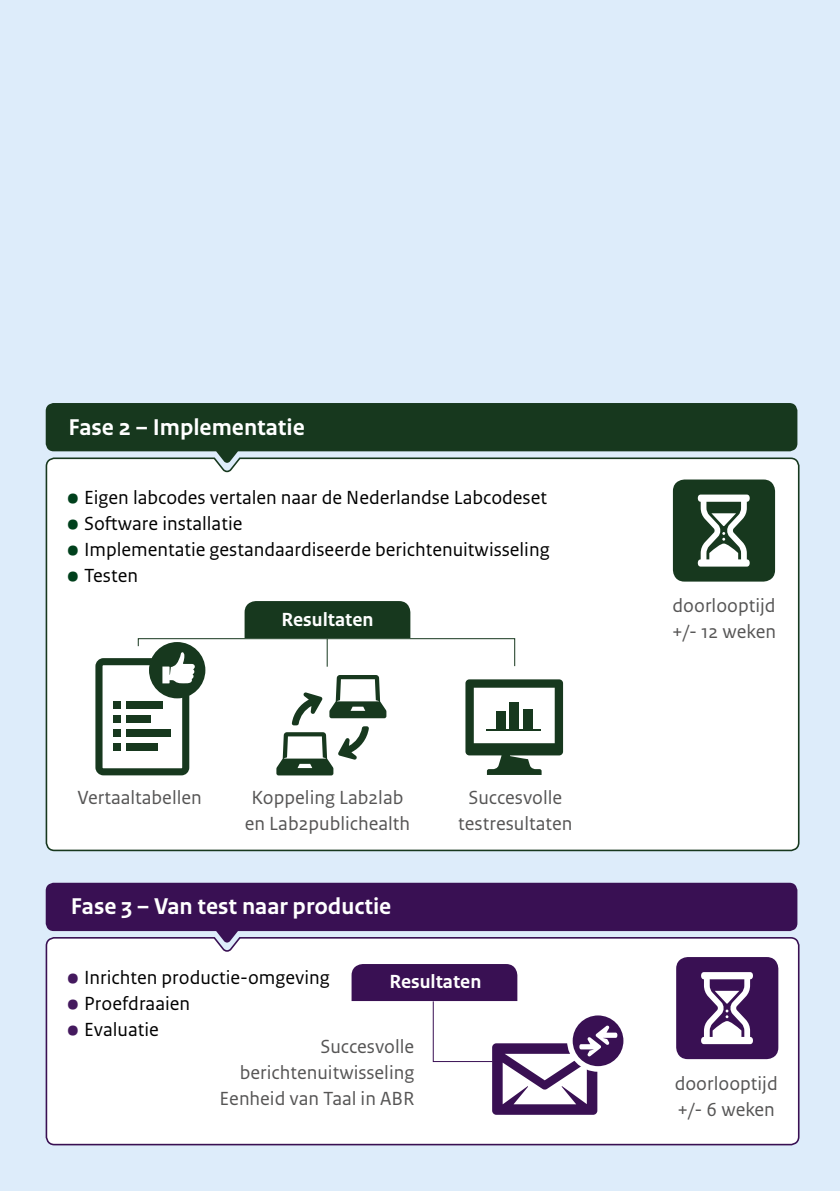
<style>
.page{position:relative;width:840px;height:1191px;background:#fff}
.page>*{position:absolute;margin:0;border:0;box-sizing:border-box;transform-origin:0 0}
.Alineakop_Infographi{font:700 24px "Rijksoverheid Sans Text";color:#fff}
.t1{font:20px "Rijksoverheid Sans Text";color:#000}
.Bodytekst_infographi{font:20px/26px "Rijksoverheid Sans Text";color:#565555}
.H4_infographic{font:700 20px "Rijksoverheid Sans Text";color:#fff}
.s1{font-weight:700;font-size:42px;color:#00401c}
.s2{font-weight:700;font-size:42px;color:#44195e}
</style>
<div class="page">
<div style="left:0;top:0;width:839px;height:1191px;background:#ddecfa"></div>
<svg style="left:46px;top:403px;width:751px;height:53px;background:#284731"></svg>
<div style="left:45px;top:456px;width:754px;height:396px;background:#fff"></div>
<svg style="left:95px;top:601px;width:467px;height:174px;background:#c7cfc8"></svg>
<div style="left:672px;top:479px;width:102px;height:102px;background:#17381e;border-radius:12px"></div>
<svg style="left:697px;top:494px;width:52px;height:72px"></svg>
<svg style="left:46px;top:882px;width:751px;height:53px;background:#472361"></svg>
<div style="left:45px;top:935px;width:754px;height:211px;background:#fff"></div>
<svg style="left:569px;top:1012px;width:57px;height:57px"></svg>
<div style="left:566px;top:1009px;width:62px;height:62px;border:6px solid #fff;border-radius:50%"></div>
<svg style="left:351px;top:964px;width:266px;height:150px;background:#c6bbce"></svg>
<div style="left:675px;top:957px;width:102px;height:102px;background:#391053;border-radius:12px"></div>
<svg style="left:701px;top:972px;width:51px;height:72px"></svg>
<h3 class="Alineakop_Infographi" style="left:68px;top:414px;width:238px">Fase 2 – Implementatie</h3>
<p class="t1" style="left:67px;top:486px;width:481px"><span class="s1">•</span> Eigen labcodes vertalen naar de Nederlandse Labcodeset</p>
<p class="t1" style="left:67px;top:512px;width:177px"><span class="s1">•</span> Software installatie</p>
<p class="t1" style="left:67px;top:538px;width:483px"><span class="s1">•</span> Implementatie gestandaardiseerde berichtenuitwisseling</p>
<p class="t1" style="left:67px;top:564px;width:72px"><span class="s1">•</span> Testen</p>
<p class="H4_infographic" style="left:281px;top:608px;width:93px">Resultaten</p>
<p class="Bodytekst_infographi" style="left:77px;top:784px;width:126px">Vertaaltabellen</p>
<p class="Bodytekst_infographi" style="left:245px;top:784px;width:167px;text-align:center">Koppeling Lab2lab en Lab2publichealth</p>
<h3 class="Alineakop_Infographi" style="left:71px;top:892px;width:322px">Fase 3 – Van test naar productie</h3>
<p class="Bodytekst_infographi" style="left:458px;top:784px;width:115px;text-align:center">Succesvolle testresultaten</p>
<p class="t1" style="left:67px;top:965px;width:264px"><span class="s2">•</span> Inrichten productie-omgeving</p>
<p class="t1" style="left:67px;top:991px;width:124px"><span class="s2">•</span> Proefdraaien</p>
<p class="t1" style="left:67px;top:1017px;width:93px"><span class="s2">•</span> Evaluatie</p>
<p class="H4_infographic" style="left:389px;top:970px;width:93px">Resultaten</p>
<p class="Bodytekst_infographi" style="left:320px;top:1034px;width:95px">Succesvolle</p>
<p class="Bodytekst_infographi" style="left:240px;top:1060px;width:176px">berichtenuitwisseling</p>
<p class="Bodytekst_infographi" style="left:219px;top:1086px;width:196px">Eenheid van Taal in ABR</p>
<p class="Bodytekst_infographi" style="left:671px;top:592px;width:105px">doorlooptijd +/- 12 weken</p>
<p class="Bodytekst_infographi" style="left:674px;top:1070px;width:104px">doorlooptijd +/- 6 weken</p>
</div>
